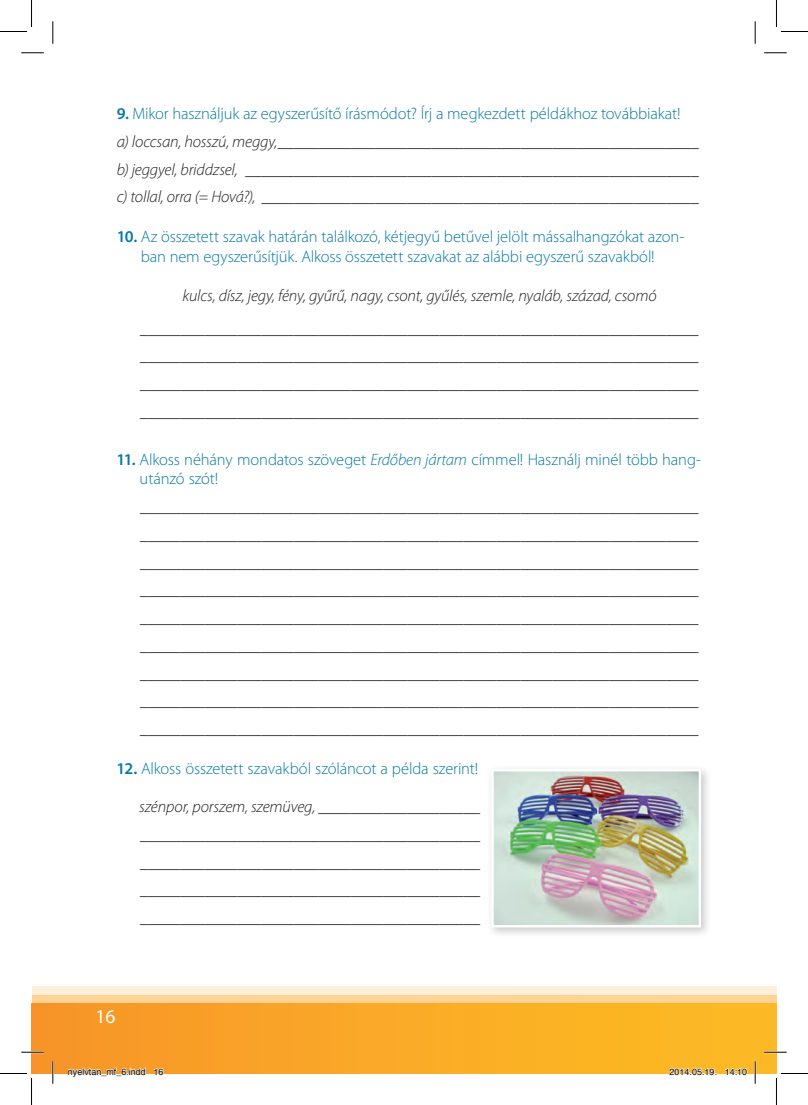
<style>
.page{position:relative;width:808px;height:1105px;background:#fff}
.page>*{position:absolute;margin:0;border:0;box-sizing:border-box;transform-origin:0 0}
.t1{font:19.5px "Myriad Pro";color:#fff}
.t2{font:italic 300 16.5px/27.8px "Myriad Pro";letter-spacing:-.01em;color:#231f20;text-align:justify}
.t3{font:300 16.5px/19.8px "Myriad Pro";letter-spacing:-.01em;color:#0679a5;text-align:center}
.t4{font:9px "Helvetica";color:#000}
.s1{font-weight:600;font-style:normal;color:#0679a5}
.s2{font-style:normal;color:#0679a5}
.s3{font-weight:600}
.s4{font-style:italic}
</style>
<div class="page">
<div style="left:32px;top:986px;width:744px;height:87px;background:#fef0da"></div>
<div style="left:32px;top:995px;width:744px;height:78px;background:#fed393"></div>
<div style="left:32px;top:1003px;width:744px;height:70px;background:linear-gradient(to right,#f79629,#fdbd24)"></div>
<div style="left:485px;top:764px;width:227px;height:175px;background:#231f20;opacity:.25"></div>
<img style="left:494px;top:772px;width:203px;height:152px">
<div style="left:491px;top:769px;width:209px;height:158px;border:2px solid #fff"></div>
<hr style="left:21px;top:1051px;width:23px;height:2px;background:#fff">
<hr style="left:763px;top:1051px;width:23px;height:2px;background:#fff">
<hr style="left:52px;top:1061px;width:2px;height:22px;background:#fff">
<hr style="left:753px;top:1061px;width:2px;height:22px;background:#fff">
<svg style="left:21px;top:53px;width:23px;height:1px"></svg>
<svg style="left:764px;top:53px;width:22px;height:1px"></svg>
<svg style="left:21px;top:1052px;width:23px;height:1px"></svg>
<svg style="left:763px;top:1052px;width:23px;height:1px"></svg>
<svg style="left:53px;top:21px;width:1px;height:23px"></svg>
<svg style="left:53px;top:1061px;width:1px;height:22px"></svg>
<svg style="left:754px;top:21px;width:1px;height:23px"></svg>
<svg style="left:754px;top:1061px;width:1px;height:22px"></svg>
<svg style="left:0;top:0;width:32px;height:32px"></svg>
<svg style="left:0;top:1073px;width:32px;height:32px"></svg>
<svg style="left:776px;top:0;width:31px;height:32px"></svg>
<svg style="left:775px;top:1073px;width:32px;height:32px"></svg>
<svg style="left:68px;top:1067px;width:78px;height:7px"></svg>
<svg style="left:154px;top:1067px;width:10px;height:7px"></svg>
<svg style="left:668px;top:1067px;width:48px;height:7px"></svg>
<svg style="left:724px;top:1067px;width:23px;height:7px"></svg>
<p class="t2" style="left:117px;top:100px;width:584px;text-align:left"><span class="s1">9.</span> <span class="s2">Mikor használjuk az egyszerűsítő írásmódot? Írj a megkezdett példákhoz továbbiakat!<br></span>a) loccsan, hosszú, meggy,____________________________________________________ b) jeggyel, briddzsel, ________________________________________________________ c) tollal, orra (= Hová?), ______________________________________________________</p>
<p class="t3" style="left:117px;top:226px;width:568px"><span class="s3">10.</span> Az összetett szavak határán találkozó, kétjegyű betűvel jelölt mássalhangzókat azon&shy;ban nem egyszerűsítjük. Alkoss összetett szavakat az alábbi egyszerű szavakból!</p>
<p class="t2" style="left:141px;top:280px;width:560px;line-height:32.2px;text-align:center">kulcs, dísz, jegy, fény, gyűrű, nagy, csont, gyűlés, szemle, nyaláb, század, csomó _____________________________________________________________________</p>
<p class="t2" style="left:141px;top:342px;width:560px">_____________________________________________________________________ _____________________________________________________________________ _____________________________________________________________________</p>
<p class="t3" style="left:139px;top:449px;width:562px;text-align:left;text-indent:-23px"><span class="s3">11.</span> Alkoss néhány mondatos szöveget <span class="s4">Erdőben jártam</span> címmel! Használj minél több hang&shy;utánzó szót!</p>
<p class="t2" style="left:141px;top:493px;width:560px">_____________________________________________________________________ _____________________________________________________________________ _____________________________________________________________________ _____________________________________________________________________ _____________________________________________________________________ _____________________________________________________________________ _____________________________________________________________________ _____________________________________________________________________ _____________________________________________________________________</p>
<p class="t3" style="left:117px;top:758px;width:363px"><span class="s3">12.</span> Alkoss összetett szavakból szóláncot a példa szerint!</p>
<p class="t2" style="left:139px;top:792px;width:343px">szénpor, porszem, szemüveg, ____________________ __________________________________________ __________________________________________ __________________________________________ __________________________________________</p>
<p class="t1" style="left:95px;top:1005px;width:22px">16</p>
<p class="t4" style="left:68px;top:1064px;width:97px">nyelvtan_mf_6.indd 16</p>
<p class="t4" style="left:669px;top:1064px;width:79px">2014.05.19. 14:10</p>
</div>
